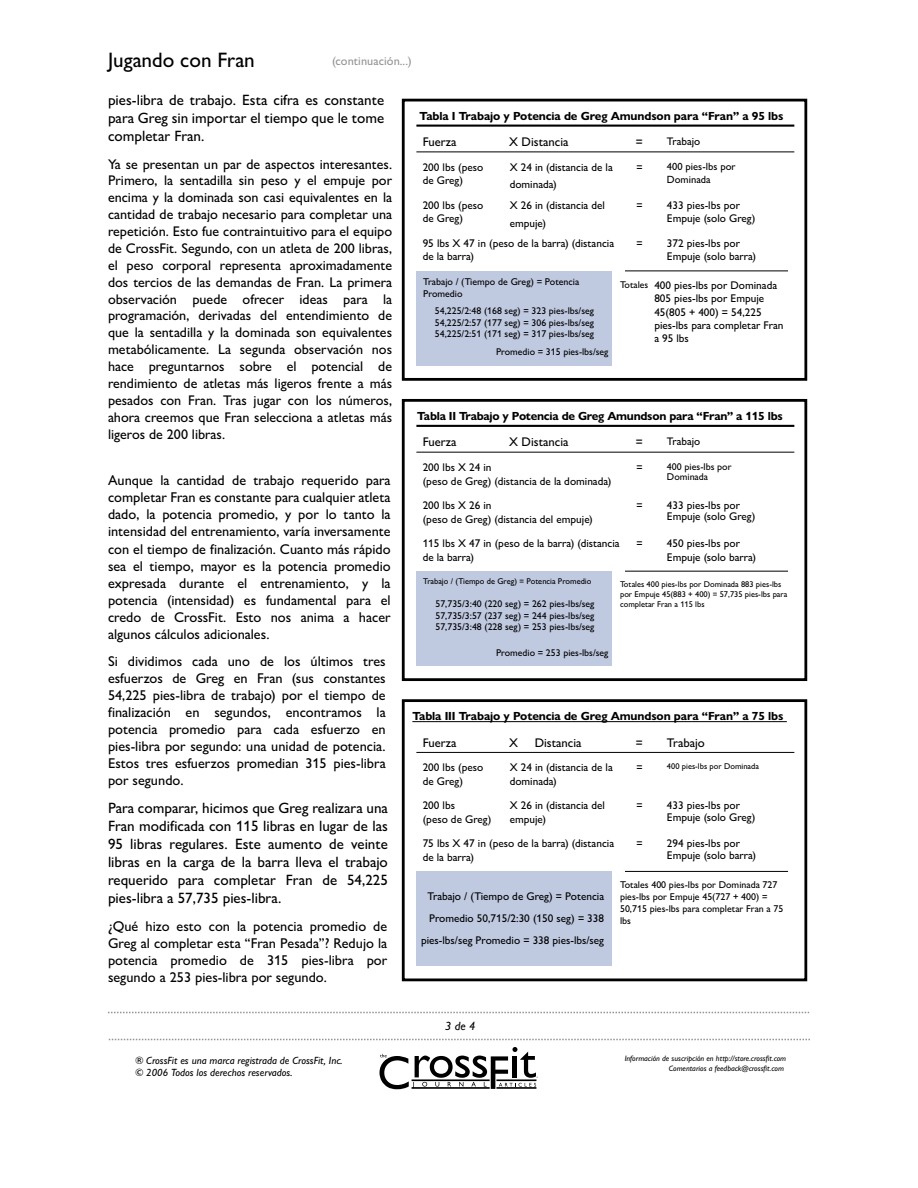
<style>
.page{position:relative;width:918px;height:1188px;background:#fff}
.page>*{position:absolute;margin:0;border:0;box-sizing:border-box;transform-origin:0 0}
.t1{font:500 21px "Gill Sans Nova";color:#000}
.t2{font:500 15px/18px "Gill Sans Nova";color:#000;text-align:justify}
.t3{font:500 14.25px/17.1px "Gill Sans Nova";color:#000;text-align:justify}
.t4{font:500 14.1px/16.8px "Gill Sans Nova";color:#000;text-align:justify}
.t5{font:500 12.6px "Gill Sans Nova";color:#000}
.t6{font:500 12.15px "Gill Sans Nova";letter-spacing:.005em;color:#939496}
.t7{font:italic 500 12px "Gill Sans Nova";color:#000}
.t8{font:700 11.85px "Gill Sans Nova";letter-spacing:-.01em;color:#000}
.t9{font:500 11.25px/13.5px "Gill Sans Nova";color:#000}
.t10{font:500 10.95px "Gill Sans Nova";color:#000}
.t11{font:italic 500 10.5px/12.6px "Gill Sans Nova";color:#000}
.t12{font:500 10.5px/12.6px "Gill Sans Nova";color:#000}
.t13{font:500 9.9px/11.9px "Gill Sans Nova";color:#000}
.t14{font:500 9.75px/11.7px "Gill Sans Nova";color:#000;text-align:justify}
.t15{font:500 8.4px/10.1px "Gill Sans Nova";color:#000}
.t16{font:italic 500 7.8px/9.4px "Gill Sans Nova";color:#000;text-align:right}
</style>
<div class="page">
<svg style="left:380px;top:1047px;width:158px;height:42px"></svg>
<svg style="left:108px;top:1012px;width:702px;height:1px"></svg>
<svg style="left:108px;top:1039px;width:702px;height:1px"></svg>
<div style="left:416px;top:271px;width:196px;height:94px;background:#bfc9e0"></div>
<div style="left:402px;top:99px;width:405px;height:282px;border:3px solid #000"></div>
<hr style="left:416px;top:125px;width:378px;height:2px;background:#000">
<hr style="left:416px;top:152px;width:378px;height:1px;background:#000">
<hr style="left:625px;top:271px;width:163px;height:1px;background:#000">
<div style="left:416px;top:571px;width:196px;height:95px;background:#bfc9e0"></div>
<div style="left:402px;top:399px;width:405px;height:282px;border:3px solid #000"></div>
<hr style="left:416px;top:425px;width:378px;height:2px;background:#000">
<hr style="left:416px;top:452px;width:378px;height:1px;background:#000">
<hr style="left:625px;top:571px;width:163px;height:1px;background:#000">
<div style="left:416px;top:871px;width:196px;height:95px;background:#bfc9e0"></div>
<div style="left:402px;top:699px;width:405px;height:282px;border:3px solid #000"></div>
<hr style="left:412px;top:721px;width:375px;height:1px;background:#000">
<hr style="left:416px;top:752px;width:378px;height:1px;background:#000">
<hr style="left:625px;top:871px;width:163px;height:1px;background:#000">
<h1 class="t1" style="left:108px;top:47px;width:148px">Jugando con Fran</h1>
<p class="t6" style="left:332px;top:53px;width:81px">(continuación...)</p>
<p class="t2" style="left:108px;top:91px;width:278px">pies-libra de trabajo. Esta cifra es constante para Greg sin importar el tiempo que le tome completar Fran.</p>
<p class="t4" style="left:108px;top:155px;width:286px">Ya se presentan un par de aspectos interesantes.<br>Primero, la sentadilla sin peso y el empuje por encima y la dominada son casi equivalentes en la cantidad de trabajo necesario para completar una repetición. Esto fue contraintuitivo para el equipo de CrossFit. Segundo, con un atleta de 200 libras, el peso corporal representa aproximadamente dos tercios de las demandas de Fran. La primera observación puede ofrecer ideas para la programación, derivadas del entendimiento de que la sentadilla y la dominada son equivalentes metabólicamente. La segunda observación nos hace preguntarnos sobre el potencial de rendimiento de atletas más ligeros frente a más pesados con Fran. Tras jugar con los números, ahora creemos que Fran selecciona a atletas más ligeros de 200 libras.</p>
<p class="t3" style="left:108px;top:472px;width:284px">Aunque la cantidad de trabajo requerido para completar Fran es constante para cualquier atleta dado, la potencia promedio, y por lo tanto la intensidad del entrenamiento, varía inversamente con el tiempo de finalización. Cuanto más rápido sea el tiempo, mayor es la potencia promedio expresada durante el entrenamiento, y la potencia (intensidad) es fundamental para el credo de CrossFit. Esto nos anima a hacer algunos cálculos adicionales.</p>
<p class="t3" style="left:108px;top:652px;width:279px">Si dividimos cada uno de los últimos tres esfuerzos de Greg en Fran (sus constantes 54,225 pies-libra de trabajo) por el tiempo de finalización en segundos, encontramos la potencia promedio para cada esfuerzo en pies-libra por segundo: una unidad de potencia.<br>Estos tres esfuerzos promedian 315 pies-libra por segundo.</p>
<p class="t2" style="left:108px;top:799px;width:281px">Para comparar, hicimos que Greg realizara una Fran modificada con 115 libras en lugar de las 95 libras regulares. Este aumento de veinte libras en la carga de la barra lleva el trabajo requerido para completar Fran de 54,225 pies-libra a 57,735 pies-libra.</p>
<p class="t3" style="left:108px;top:917px;width:281px">¿Qué hizo esto con la potencia promedio de Greg al completar esta “Fran Pesada”? Redujo la potencia promedio de 315 pies-libra por segundo a 253 pies-libra por segundo.</p>
<p class="t8" style="left:420px;top:109px;width:365px">Tabla I Trabajo y Potencia de Greg Amundson para “Fran” a 95 lbs</p>
<p class="t10" style="left:667px;top:134px;width:35px">Trabajo</p>
<p class="t12" style="left:667px;top:160px;width:70px">400 pies-lbs por<br>Dominada</p>
<p class="t9" style="left:667px;top:198px;width:90px">433 pies-lbs por<br>Empuje (solo Greg)</p>
<p class="t9" style="left:667px;top:236px;width:91px">372 pies-lbs por<br>Empuje (solo barra)</p>
<p class="t9" style="left:654px;top:278px;width:131px">400 pies-lbs por Dominada<br>805 pies-lbs por Empuje<br>45(805 + 400) = 54,225 pies-lbs para completar Fran a 95 lbs</p>
<p class="t5" style="left:423px;top:134px;width:35px">Fuerza</p>
<p class="t5" style="left:636px;top:134px;width:8px">=</p>
<p class="t9" style="left:423px;top:160px;width:62px">200 lbs (peso de Greg)</p>
<p class="t9" style="left:510px;top:158px;width:105px;line-height:17.5px">X 24 in (distancia de la dominada)</p>
<p class="t9" style="left:636px;top:160px;width:8px">=</p>
<p class="t9" style="left:423px;top:198px;width:62px">200 lbs (peso de Greg)</p>
<p class="t9" style="left:510px;top:196px;width:97px;line-height:17.5px">X 26 in (distancia del empuje)</p>
<p class="t9" style="left:636px;top:198px;width:8px">=</p>
<p class="t9" style="left:423px;top:236px;width:193px">95 lbs X 47 in (peso de la barra) (distancia de la barra)</p>
<p class="t9" style="left:636px;top:236px;width:8px">=</p>
<p class="t13" style="left:423px;top:275px;width:158px">Trabajo / (Tiempo de Greg) = Potencia</p>
<p class="t14" style="left:620px;top:278px;width:30px">Totales</p>
<p class="t13" style="left:423px;top:287px;width:41px">Promedio</p>
<p class="t14" style="left:435px;top:305px;width:161px">54,225/2:48 (168 seg) = 323 pies-lbs/seg 54,225/2:57 (177 seg) = 306 pies-lbs/seg 54,225/2:51 (171 seg) = 317 pies-lbs/seg</p>
<p class="t14" style="left:496px;top:346px;width:114px">Promedio = 315 pies-lbs/seg</p>
<p class="t5" style="left:509px;top:134px;width:61px">X Distancia</p>
<p class="t8" style="left:417px;top:409px;width:367px">Tabla II Trabajo y Potencia de Greg Amundson para “Fran” a 115 lbs</p>
<p class="t10" style="left:667px;top:435px;width:35px">Trabajo</p>
<p class="t5" style="left:423px;top:434px;width:35px">Fuerza</p>
<p class="t5" style="left:636px;top:434px;width:8px">=</p>
<p class="t9" style="left:423px;top:460px;width:190px">200 lbs X 24 in<br>(peso de Greg) (distancia de la dominada)</p>
<p class="t9" style="left:423px;top:499px;width:172px">200 lbs X 26 in<br>(peso de Greg) (distancia del empuje)</p>
<p class="t9" style="left:636px;top:536px;width:8px">=</p>
<p class="t15" style="left:423px;top:576px;width:170px">Trabajo / (Tiempo de Greg) = Potencia Promedio</p>
<p class="t14" style="left:435px;top:598px;width:161px">57,735/3:40 (220 seg) = 262 pies-lbs/seg 57,735/3:57 (237 seg) = 244 pies-lbs/seg 57,735/3:48 (228 seg) = 253 pies-lbs/seg</p>
<p class="t14" style="left:496px;top:646px;width:114px">Promedio = 253 pies-lbs/seg</p>
<p class="t5" style="left:509px;top:434px;width:61px">X Distancia</p>
<p class="t9" style="left:636px;top:460px;width:8px">=</p>
<p class="t13" style="left:667px;top:461px;width:66px;line-height:9.9px">400 pies-lbs por<br>Dominada</p>
<p class="t9" style="left:636px;top:499px;width:8px">=</p>
<p class="t9" style="left:667px;top:500px;width:90px;line-height:11.2px">433 pies-lbs por<br>Empuje (solo Greg)</p>
<p class="t9" style="left:423px;top:536px;width:198px">115 lbs X 47 in (peso de la barra) (distancia de la barra)</p>
<p class="t9" style="left:667px;top:536px;width:91px">450 pies-lbs por<br>Empuje (solo barra)</p>
<p class="t15" style="left:620px;top:579px;width:169px">Totales 400 pies-lbs por Dominada 883 pies-lbs por Empuje 45(883 + 400) = 57,735 pies-lbs para completar Fran a 115 lbs</p>
<p class="t8" style="left:412px;top:709px;width:373px">Tabla III Trabajo y Potencia de Greg Amundson para “Fran” a 75 lbs</p>
<p class="t5" style="left:423px;top:735px;width:35px">Fuerza</p>
<p class="t5" style="left:509px;top:735px;width:10px">X</p>
<p class="t5" style="left:535px;top:735px;width:48px">Distancia</p>
<p class="t5" style="left:636px;top:735px;width:8px">=</p>
<p class="t5" style="left:667px;top:735px;width:39px">Trabajo</p>
<p class="t9" style="left:423px;top:761px;width:62px">200 lbs (peso</p>
<p class="t9" style="left:636px;top:761px;width:8px">=</p>
<p class="t15" style="left:667px;top:761px;width:94px">400 pies-lbs por Dominada</p>
<p class="t9" style="left:423px;top:774px;width:42px">de Greg)</p>
<p class="t9" style="left:510px;top:761px;width:105px">X 24 in (distancia de la dominada)</p>
<p class="t9" style="left:510px;top:799px;width:97px">X 26 in (distancia del</p>
<p class="t9" style="left:636px;top:799px;width:8px">=</p>
<p class="t9" style="left:510px;top:812px;width:38px">empuje)</p>
<p class="t9" style="left:423px;top:799px;width:70px">200 lbs<br>(peso de Greg)</p>
<p class="t9" style="left:667px;top:800px;width:90px;line-height:11.2px">433 pies-lbs por<br>Empuje (solo Greg)</p>
<p class="t9" style="left:423px;top:837px;width:193px">75 lbs X 47 in (peso de la barra) (distancia</p>
<p class="t9" style="left:636px;top:837px;width:8px">=</p>
<p class="t9" style="left:423px;top:850px;width:53px">de la barra)</p>
<p class="t9" style="left:667px;top:838px;width:91px;line-height:11.2px">294 pies-lbs por<br>Empuje (solo barra)</p>
<p class="t13" style="left:620px;top:879px;width:165px">Totales 400 pies-lbs por Dominada 727 pies-lbs por Empuje 45(727 + 400) =<br>50,715 pies-lbs para completar Fran a 75 lbs</p>
<p class="t9" style="left:421px;top:885px;width:185px;line-height:21.9px;text-align:right">Trabajo / (Tiempo de Greg) = Potencia<br>Promedio 50,715/2:30 (150 seg) = 338 pies-lbs/seg Promedio = 338 pies-lbs/seg</p>
<p class="t7" style="left:445px;top:1019px;width:32px">3 de 4</p>
<p class="t11" style="left:135px;top:1054px;width:209px">® CrossFit es una marca registrada de CrossFit, Inc. © 2006 Todos los derechos reservados.</p>
<p class="t16" style="left:625px;top:1054px;width:163px">Información de suscripción en http://store.crossfit.com<br>Comentarios a feedback@crossfit.com</p>
</div>
